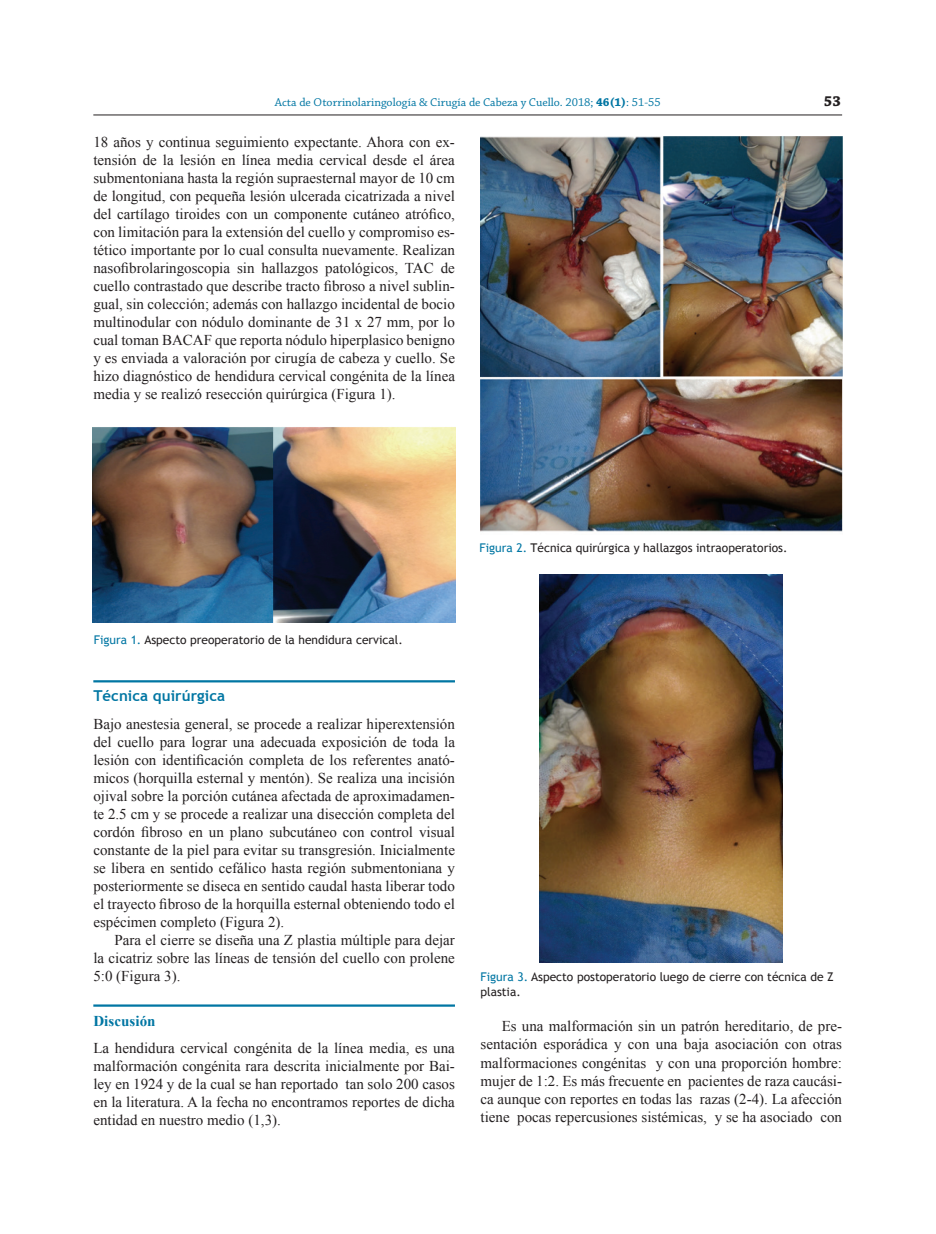
<style>
.page{position:relative;width:936px;height:1234px;background:#fff}
.page>*{position:absolute;margin:0;border:0;box-sizing:border-box;transform-origin:0 0}
.t1{font:15px/18px "Times New Roman";color:#231f20;text-align:justify}
.t2{font:700 15px "Trebuchet MS";letter-spacing:.005em;color:#0076a3}
.t3{font:700 15px "Times New Roman";letter-spacing:.005em;color:#0076a3}
.t4{font:700 15px "Chaparral Pro";color:#231f20}
.t5{font:12px/15px "Trebuchet MS";color:#231f20}
.t6{font:12px "Chaparral Pro";color:#0076a3}
.s1{font-weight:700}
.s2{color:#0076a3}
</style>
<div class="page">
<hr style="left:93px;top:115px;width:749px;height:1px;background:#231f20">
<img style="left:93px;top:427px;width:362px;height:195px">
<img style="left:480px;top:136px;width:362px;height:396px">
<img style="left:539px;top:574px;width:243px;height:388px">
<hr style="left:93px;top:680px;width:362px;height:2px;background:#0076a3">
<hr style="left:93px;top:1004px;width:362px;height:2px;background:#0076a3">
<p class="t6" style="left:275px;top:96px;width:387px">Acta de Otorrinolaringología &amp; Cirugía de Cabeza y Cuello. 2018; <span class="s1">46(1)</span>: 51-55</p>
<p class="t4" style="left:823px;top:92px;width:16px">53</p>
<p class="t1" style="left:93px;top:133px;width:363px">18 años y continua seguimiento expectante. Ahora con ex&shy;tensión de la lesión en línea media cervical desde el área submentoniana hasta la región supraesternal mayor de 10 cm de longitud, con pequeña lesión ulcerada cicatrizada a nivel del cartílago tiroides con un componente cutáneo atrófico, con limitación para la extensión del cuello y compromiso es&shy;tético importante por lo cual consulta nuevamente. Realizan nasofibrolaringoscopia sin hallazgos patológicos, TAC de cuello contrastado que describe tracto fibroso a nivel sublin&shy;gual, sin colección; además con hallazgo incidental de bocio multinodular con nódulo dominante de 31 x 27 mm, por lo cual toman BACAF que reporta nódulo hiperplasico benigno y es enviada a valoración por cirugía de cabeza y cuello. Se hizo diagnóstico de hendidura cervical congénita de la línea media y se realizó resección quirúrgica (Figura 1).</p>
<p class="t5" style="left:479px;top:540px;width:309px"><span class="s2">Figura 2.</span> Técnica quirúrgica y hallazgos intraoperatorios.</p>
<p class="t5" style="left:94px;top:631px;width:310px"><span class="s2">Figura 1.</span> Aspecto preoperatorio de la hendidura cervical.</p>
<p class="t2" style="left:93px;top:687px;width:133px">Técnica quirúrgica</p>
<p class="t1" style="left:93px;top:714px;width:363px">Bajo anestesia general, se procede a realizar hiperextensión del cuello para lograr una adecuada exposición de toda la lesión con identificación completa de los referentes anató&shy;micos (horquilla esternal y mentón). Se realiza una incisión ojival sobre la porción cutánea afectada de aproximadamen&shy;te 2.5 cm y se procede a realizar una disección completa del cordón fibroso en un plano subcutáneo con control visual constante de la piel para evitar su transgresión. Inicialmente se libera en sentido cefálico hasta región submentoniana y posteriormente se diseca en sentido caudal hasta liberar todo el trayecto fibroso de la horquilla esternal obteniendo todo el espécimen completo (Figura 2).</p>
<p class="t1" style="left:93px;top:930px;width:363px;text-indent:21px">Para el cierre se diseña una Z plastia múltiple para dejar la cicatriz sobre las líneas de tensión del cuello con prolene 5:0 (Figura 3).</p>
<p class="t3" style="left:93px;top:1012px;width:64px">Discusión</p>
<p class="t1" style="left:93px;top:1038px;width:363px">La hendidura cervical congénita de la línea media, es una malformación congénita rara descrita inicialmente por Bai&shy;ley en 1924 y de la cual se han reportado tan solo 200 casos en la literatura. A la fecha no encontramos reportes de dicha entidad en nuestro medio (1,3).</p>
<p class="t5" style="left:480px;top:969px;width:355px"><span class="s2">Figura 3.</span> Aspecto postoperatorio luego de cierre con técnica de Z plastia.</p>
<p class="t1" style="left:480px;top:1017px;width:363px;text-indent:21px">Es una malformación sin un patrón hereditario, de pre&shy;sentación esporádica y con una baja asociación con otras malformaciones congénitas y con una proporción hombre: mujer de 1:2. Es más frecuente en pacientes de raza caucási&shy;ca aunque con reportes en todas las razas (2-4). La afección tiene pocas repercusiones sistémicas, y se ha asociado con</p>
</div>
